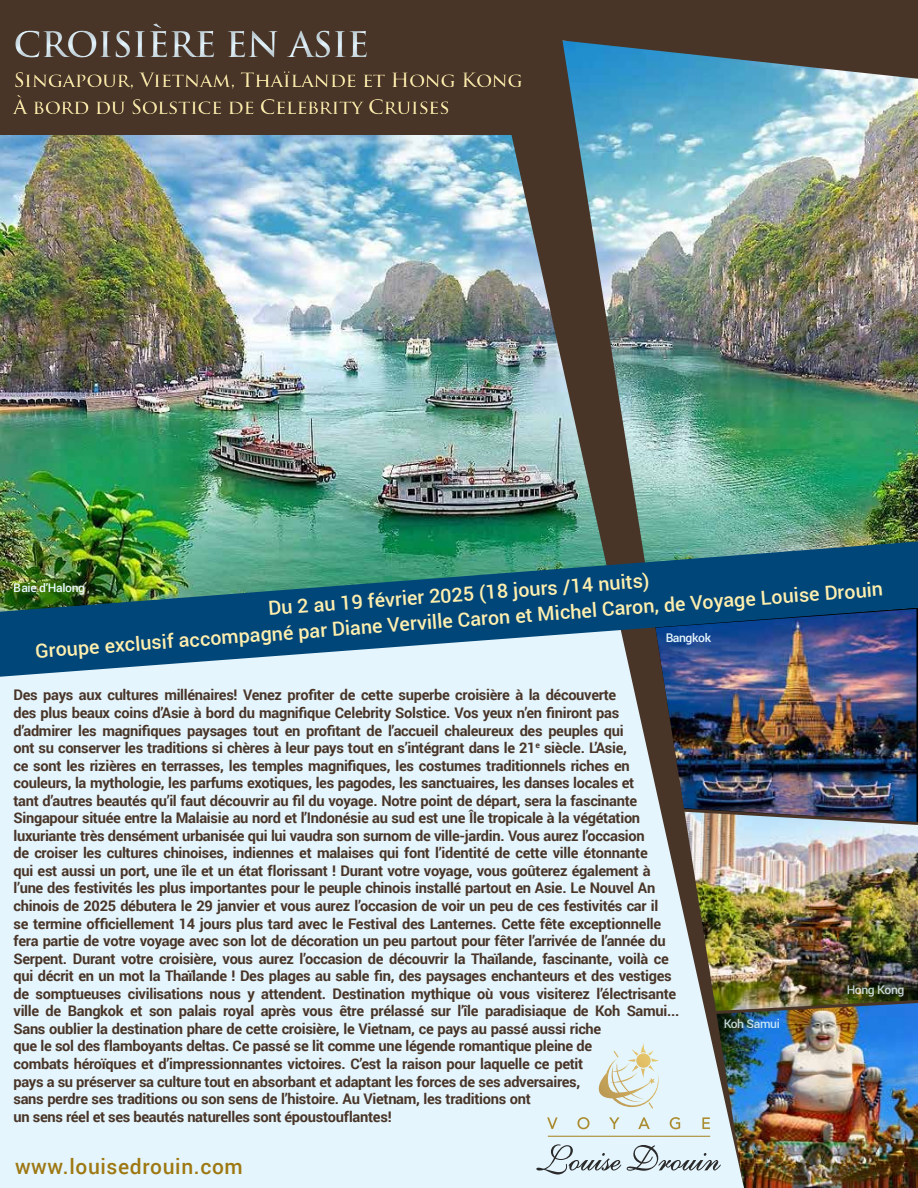
<style>
.page{position:relative;width:918px;height:1188px;background:#fff}
.page>*{position:absolute;margin:0;border:0;box-sizing:border-box;transform-origin:0 0}
.t1{font:700 34.5px "Trajan Pro";letter-spacing:-.02em;color:#e4f5fd}
.t2{font:500 21px "Roboto";letter-spacing:.03em;color:#9e7812}
.t3{font:500 19.5px/25.7px "Roboto";color:#ffefae;text-align:center}
.t4{font:700 19.5px/27px "Trajan Pro";letter-spacing:-.02em;color:#ffefae}
.t5{font:700 14.7px/17.5px "Roboto";letter-spacing:-.02em;color:#493528}
.t6{font:500 12px "Roboto";letter-spacing:-.03em;color:#e4f5fd}
</style>
<div class="page">
<img style="left:0;top:0;width:918px;height:1188px">
<img style="left:0;top:541px;width:918px;height:136px">
<svg style="left:547px;top:1117px;width:163px;height:12px;background:#dbe6e0"></svg>
<svg style="left:536px;top:1144px;width:85px;height:30px;background:#c5d3da"></svg>
<svg style="left:627px;top:1145px;width:94px;height:26px;background:#bfccd3"></svg>
<svg style="left:597px;top:1043px;width:62px;height:66px;background:#dfe5db"></svg>
<hr style="left:548px;top:1136px;width:162px;height:1px;background:#ab8c31">
<div style="left:4px;top:23px;width:532px;height:111px;background:#493528"></div>
<h1 class="t1" style="left:14px;top:23px;width:357px">CROISIÈRE EN ASIE</h1>
<h3 class="t4" style="left:14px;top:67px;width:511px">Singapour, Vietnam, Thaïlande et Hong Kong<br>À bord du Solstice de Celebrity Cruises</h3>
<h3 class="t3" style="left:33px;top:611px;width:851px;rotate:-4deg">Du 2 au 19 février 2025 (18 jours /14 nuits)<br>Groupe exclusif accompagné par Diane Verville Caron et Michel Caron, de Voyage Louise Drouin</h3>
<p class="t6" style="left:14px;top:580px;width:73px">Baie d’Halong</p>
<p class="t6" style="left:665px;top:629px;width:47px">Bangkok</p>
<p class="t5" style="left:13px;top:686px;width:667px">Des pays aux cultures millénaires! Venez profiter de cette superbe croisière à la découverte<br>des plus beaux coins d’Asie à bord du magnifique Celebrity Solstice. Vos yeux n’en finiront pas d’admirer les magnifiques paysages tout en profitant de l’accueil chaleureux des peuples qui<br>ont su conserver les traditions si chères à leur pays tout en s’intégrant dans le 21<sup>e</sup> siècle. L’Asie,<br>ce sont les rizières en terrasses, les temples magnifiques, les costumes traditionnels riches en couleurs, la mythologie, les parfums exotiques, les pagodes, les sanctuaires, les danses locales et<br>tant d’autres beautés qu’il faut découvrir au fil du voyage. Notre point de départ, sera la fascinante Singapour située entre la Malaisie au nord et l’Indonésie au sud est une Île tropicale à la végétation luxuriante très densément urbanisée qui lui vaudra son surnom de ville-jardin. Vous aurez l’occasion<br>de croiser les cultures chinoises, indiennes et malaises qui font l’identité de cette ville étonnante<br>qui est aussi un port, une île et un état florissant ! Durant votre voyage, vous goûterez également à l’une des festivités les plus importantes pour le peuple chinois installé partout en Asie. Le Nouvel An chinois de 2025 débutera le 29 janvier et vous aurez l’occasion de voir un peu de ces festivités car il<br>se termine officiellement 14 jours plus tard avec le Festival des Lanternes. Cette fête exceptionnelle fera partie de votre voyage avec son lot de décoration un peu partout pour fêter l’arrivée de l’année du Serpent. Durant votre croisière, vous aurez l’occasion de découvrir la Thaïlande, fascinante, voilà ce qui décrit en un mot la Thaïlande ! Des plages au sable fin, des paysages enchanteurs et des vestiges de somptueuses civilisations nous y attendent. Destination mythique où vous visiterez l’électrisante ville de Bangkok et son palais royal après vous être prélassé sur l’île paradisiaque de Koh Samui...<br>Sans oublier la destination phare de cette croisière, le Vietnam, ce pays au passé aussi riche<br>que le sol des flamboyants deltas. Ce passé se lit comme une légende romantique pleine de<br>combats héroïques et d’impressionnantes victoires. C’est la raison pour laquelle ce petit<br>pays a su préserver sa culture tout en absorbant et adaptant les forces de ses adversaires,<br>sans perdre ses traditions ou son sens de l’histoire. Au Vietnam, les traditions ont<br>un sens réel et ses beautés naturelles sont époustouflantes!</p>
<h2 class="t2" style="left:15px;top:1151px;width:229px">www.louisedrouin.com</h2>
<p class="t6" style="left:723px;top:1015px;width:58px">Koh Samui</p>
<p class="t6" style="left:847px;top:981px;width:59px">Hong Kong</p>
</div>
